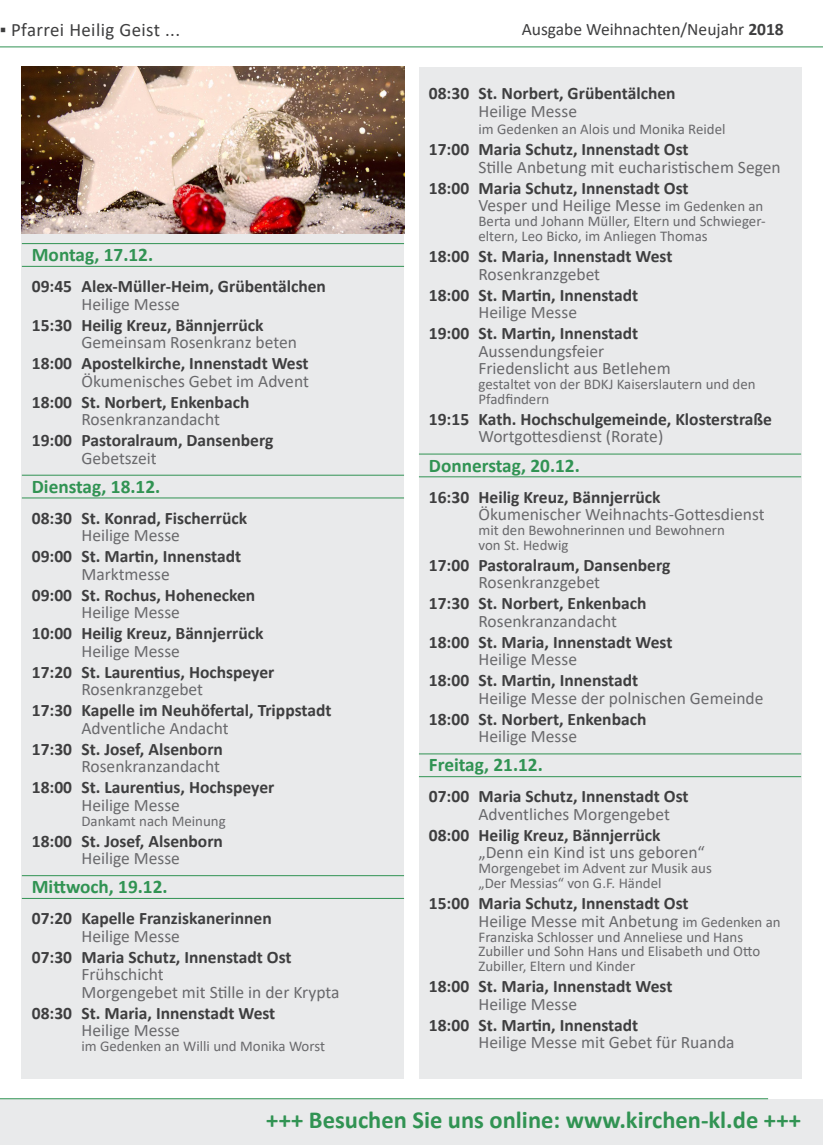
<style>
.page{position:relative;width:823px;height:1145px;background:#fff}
.page>*{position:absolute;margin:0;border:0;box-sizing:border-box;transform-origin:0 0}
.t1{font:700 24.5px "Calibri";color:#319353}
.TagDatum{font:700 19.25px "Calibri";color:#319353}
.t2{font:18.9px "Calibri";letter-spacing:.02em;color:#3e3e3f}
.Uhrzeit_Kirche{font:700 17.5px "Calibri";color:#3e3e3f}
.Messe{font:17.5px "Calibri";color:#69696c}
.t3{font:17.5px "Calibri";color:#3e3e3f}
.Zusatztext{font:14.88px/14.9px "Calibri";color:#69696c}
.Messe-2{font:14.88px/14.9px "Calibri";color:#69696c}
.s1{font-weight:700}
.s2{font-size:14.88px}
</style>
<div class="page">
<div style="left:22px;top:67px;width:382px;height:1011px;background:#e9eaeb"></div>
<div style="left:419px;top:67px;width:382px;height:1011px;background:#e9eaeb"></div>
<hr style="left:22px;top:243px;width:382px;height:1px;background:#319353">
<hr style="left:22px;top:266px;width:382px;height:1px;background:#319353">
<hr style="left:22px;top:475px;width:382px;height:1px;background:#319353">
<hr style="left:22px;top:498px;width:382px;height:1px;background:#319353">
<hr style="left:22px;top:875px;width:382px;height:1px;background:#319353">
<hr style="left:22px;top:898px;width:382px;height:1px;background:#319353">
<hr style="left:419px;top:454px;width:382px;height:1px;background:#319353">
<hr style="left:419px;top:477px;width:382px;height:1px;background:#319353">
<hr style="left:419px;top:754px;width:382px;height:1px;background:#319353">
<hr style="left:419px;top:776px;width:382px;height:1px;background:#319353">
<hr style="left:0;top:47px;width:823px;height:1px;background:#319353">
<div style="left:0;top:1099px;width:823px;height:46px;background:#e9eaeb"></div>
<hr style="left:0;top:1098px;width:768px;height:1px;background:#319353">
<img style="left:22px;top:67px;width:382px;height:167px">
<p class="t2" style="left:-1px;top:17px;width:182px">▪ Pfarrei Heilig Geist ...</p>
<p class="t3" style="left:521px;top:17px;width:264px">Ausgabe Weihnachten/Neujahr <span class="s1">2018</span></p>
<p class="TagDatum" style="left:32px;top:241px;width:123px">Montag, 17.12.</p>
<p class="Uhrzeit_Kirche" style="left:32px;top:274px;width:296px">09:45 Alex-Müller-Heim, Grübentälchen</p>
<p class="Messe" style="left:81px;top:292px;width:100px">Heilige Messe</p>
<p class="Uhrzeit_Kirche" style="left:32px;top:312px;width:233px">15:30 Heilig Kreuz, Bännjerrück</p>
<p class="Messe" style="left:81px;top:330px;width:217px">Gemeinsam Rosenkranz beten</p>
<p class="Uhrzeit_Kirche" style="left:32px;top:351px;width:278px">18:00 Apostelkirche, Innenstadt West</p>
<p class="Messe" style="left:81px;top:369px;width:229px">Ökumenisches Gebet im Advent</p>
<p class="Uhrzeit_Kirche" style="left:32px;top:389px;width:219px">18:00 St. Norbert, Enkenbach</p>
<p class="Messe" style="left:81px;top:407px;width:140px">Rosenkranzandacht</p>
<p class="Uhrzeit_Kirche" style="left:32px;top:428px;width:243px">19:00 Pastoralraum, Dansenberg</p>
<p class="Messe" style="left:81px;top:446px;width:77px">Gebetszeit</p>
<p class="TagDatum" style="left:32px;top:473px;width:130px">Dienstag, 18.12.</p>
<p class="Uhrzeit_Kirche" style="left:32px;top:506px;width:217px">08:30 St. Konrad, Fischerrück</p>
<p class="Messe" style="left:81px;top:523px;width:100px">Heilige Messe</p>
<p class="Uhrzeit_Kirche" style="left:32px;top:544px;width:211px">09:00 St. Martin, Innenstadt</p>
<p class="Messe" style="left:81px;top:562px;width:90px">Marktmesse</p>
<p class="Uhrzeit_Kirche" style="left:32px;top:583px;width:225px">09:00 St. Rochus, Hohenecken</p>
<p class="Messe" style="left:81px;top:600px;width:100px">Heilige Messe</p>
<p class="Uhrzeit_Kirche" style="left:32px;top:621px;width:233px">10:00 Heilig Kreuz, Bännjerrück</p>
<p class="Messe" style="left:81px;top:639px;width:100px">Heilige Messe</p>
<p class="Uhrzeit_Kirche" style="left:32px;top:660px;width:244px">17:20 St. Laurentius, Hochspeyer</p>
<p class="Messe" style="left:81px;top:677px;width:123px">Rosenkranzgebet</p>
<p class="Uhrzeit_Kirche" style="left:32px;top:698px;width:301px">17:30 Kapelle im Neuhöfertal, Trippstadt</p>
<p class="Messe" style="left:81px;top:716px;width:149px">Adventliche Andacht</p>
<p class="Uhrzeit_Kirche" style="left:32px;top:737px;width:193px">17:30 St. Josef, Alsenborn</p>
<p class="Messe" style="left:81px;top:754px;width:140px">Rosenkranzandacht</p>
<p class="Uhrzeit_Kirche" style="left:32px;top:775px;width:244px">18:00 St. Laurentius, Hochspeyer</p>
<p class="Messe" style="left:81px;top:793px;width:100px">Heilige Messe</p>
<p class="Messe-2" style="left:81px;top:813px;width:146px">Dankamt nach Meinung</p>
<p class="Uhrzeit_Kirche" style="left:32px;top:828px;width:193px">18:00 St. Josef, Alsenborn</p>
<p class="Messe" style="left:81px;top:846px;width:100px">Heilige Messe</p>
<p class="TagDatum" style="left:32px;top:873px;width:137px">Mittwoch, 19.12.</p>
<p class="Uhrzeit_Kirche" style="left:32px;top:906px;width:241px">07:20 Kapelle Franziskanerinnen</p>
<p class="Messe" style="left:81px;top:924px;width:100px">Heilige Messe</p>
<p class="Uhrzeit_Kirche" style="left:32px;top:944px;width:261px">07:30 Maria Schutz, Innenstadt Ost</p>
<p class="Messe" style="left:81px;top:962px;width:84px">Frühschicht</p>
<p class="Messe" style="left:81px;top:980px;width:259px">Morgengebet mit Stille in der Krypta</p>
<p class="Uhrzeit_Kirche" style="left:32px;top:1000px;width:245px">08:30 St. Maria, Innenstadt West</p>
<p class="Messe" style="left:81px;top:1018px;width:100px">Heilige Messe</p>
<p class="Zusatztext" style="left:81px;top:1038px;width:245px">im Gedenken an Willi und Monika Worst</p>
<p class="Uhrzeit_Kirche" style="left:429px;top:81px;width:248px">08:30 St. Norbert, Grübentälchen</p>
<p class="Messe" style="left:478px;top:99px;width:100px">Heilige Messe</p>
<p class="Zusatztext" style="left:478px;top:122px;width:248px">im Gedenken an Alois und Monika Reidel</p>
<p class="Uhrzeit_Kirche" style="left:429px;top:137px;width:261px">17:00 Maria Schutz, Innenstadt Ost</p>
<p class="Messe" style="left:478px;top:155px;width:304px">Stille Anbetung mit eucharistischem Segen</p>
<p class="Uhrzeit_Kirche" style="left:429px;top:176px;width:261px">18:00 Maria Schutz, Innenstadt Ost</p>
<p class="Messe" style="left:478px;top:194px;width:286px">Vesper und Heilige Messe <span class="s2">im Gedenken an</span></p>
<p class="Messe-2" style="left:478px;top:214px;width:288px">Berta und Johann Müller, Eltern und Schwieger-</p>
<p class="Messe-2" style="left:478px;top:228px;width:231px">eltern, Leo Bicko, im Anliegen Thomas</p>
<p class="Uhrzeit_Kirche" style="left:429px;top:244px;width:245px">18:00 St. Maria, Innenstadt West</p>
<p class="Messe" style="left:478px;top:262px;width:123px">Rosenkranzgebet</p>
<p class="Uhrzeit_Kirche" style="left:429px;top:283px;width:211px">18:00 St. Martin, Innenstadt</p>
<p class="Messe" style="left:478px;top:300px;width:100px">Heilige Messe</p>
<p class="Uhrzeit_Kirche" style="left:429px;top:321px;width:211px">19:00 St. Martin, Innenstadt</p>
<p class="Messe" style="left:478px;top:339px;width:127px">Aussendungsfeier</p>
<p class="Messe" style="left:478px;top:356px;width:194px">Friedenslicht aus Betlehem</p>
<p class="Zusatztext" style="left:478px;top:376px;width:278px">gestaltet von der BDKJ Kaiserslautern und den<br>Pfadfindern</p>
<p class="Uhrzeit_Kirche" style="left:429px;top:407px;width:344px">19:15 Kath. Hochschulgemeinde, Klosterstraße</p>
<p class="Messe" style="left:478px;top:425px;width:186px">Wortgottesdienst (Rorate)</p>
<p class="TagDatum" style="left:429px;top:452px;width:152px">Donnerstag, 20.12.</p>
<p class="Uhrzeit_Kirche" style="left:429px;top:484px;width:233px">16:30 Heilig Kreuz, Bännjerrück</p>
<p class="Messe" style="left:478px;top:502px;width:287px">Ökumenischer Weihnachts-Gottesdienst</p>
<p class="Zusatztext" style="left:478px;top:522px;width:248px">mit den Bewohnerinnen und Bewohnern</p>
<p class="Zusatztext" style="left:478px;top:537px;width:92px">von St. Hedwig</p>
<p class="Uhrzeit_Kirche" style="left:429px;top:553px;width:243px">17:00 Pastoralraum, Dansenberg</p>
<p class="Messe" style="left:478px;top:570px;width:123px">Rosenkranzgebet</p>
<p class="Uhrzeit_Kirche" style="left:429px;top:591px;width:219px">17:30 St. Norbert, Enkenbach</p>
<p class="Messe" style="left:478px;top:609px;width:140px">Rosenkranzandacht</p>
<p class="Uhrzeit_Kirche" style="left:429px;top:630px;width:245px">18:00 St. Maria, Innenstadt West</p>
<p class="Messe" style="left:478px;top:647px;width:100px">Heilige Messe</p>
<p class="Uhrzeit_Kirche" style="left:429px;top:668px;width:211px">18:00 St. Martin, Innenstadt</p>
<p class="Messe" style="left:478px;top:686px;width:286px">Heilige Messe der polnischen Gemeinde</p>
<p class="Uhrzeit_Kirche" style="left:429px;top:707px;width:219px">18:00 St. Norbert, Enkenbach</p>
<p class="Messe" style="left:478px;top:724px;width:100px">Heilige Messe</p>
<p class="TagDatum" style="left:429px;top:751px;width:115px">Freitag, 21.12.</p>
<p class="Uhrzeit_Kirche" style="left:429px;top:784px;width:261px">07:00 Maria Schutz, Innenstadt Ost</p>
<p class="Messe" style="left:478px;top:802px;width:193px">Adventliches Morgengebet</p>
<p class="Uhrzeit_Kirche" style="left:429px;top:823px;width:233px">08:00 Heilig Kreuz, Bännjerrück</p>
<p class="Messe" style="left:478px;top:840px;width:228px">„Denn ein Kind ist uns geboren“</p>
<p class="Zusatztext" style="left:478px;top:861px;width:235px">Morgengebet im Advent zur Musik aus</p>
<p class="Zusatztext" style="left:478px;top:875px;width:184px">„Der Messias“ von G.F. Händel</p>
<p class="Uhrzeit_Kirche" style="left:429px;top:891px;width:261px">15:00 Maria Schutz, Innenstadt Ost</p>
<p class="Messe" style="left:478px;top:909px;width:304px">Heilige Messe mit Anbetung <span class="s2">im Gedenken an</span></p>
<p class="Messe-2" style="left:478px;top:929px;width:266px">Franziska Schlosser und Anneliese und Hans</p>
<p class="Messe-2" style="left:478px;top:944px;width:283px">Zubiller und Sohn Hans und Elisabeth und Otto<br>Zubiller, Eltern und Kinder</p>
<p class="Uhrzeit_Kirche" style="left:429px;top:974px;width:245px">18:00 St. Maria, Innenstadt West</p>
<p class="Messe" style="left:478px;top:992px;width:100px">Heilige Messe</p>
<p class="Uhrzeit_Kirche" style="left:429px;top:1013px;width:211px">18:00 St. Martin, Innenstadt</p>
<p class="Messe" style="left:478px;top:1030px;width:258px">Heilige Messe mit Gebet für Ruanda</p>
<p class="t1" style="left:266px;top:1103px;width:536px">+++ Besuchen Sie uns online: www.kirchen-kl.de +++</p>
</div>
